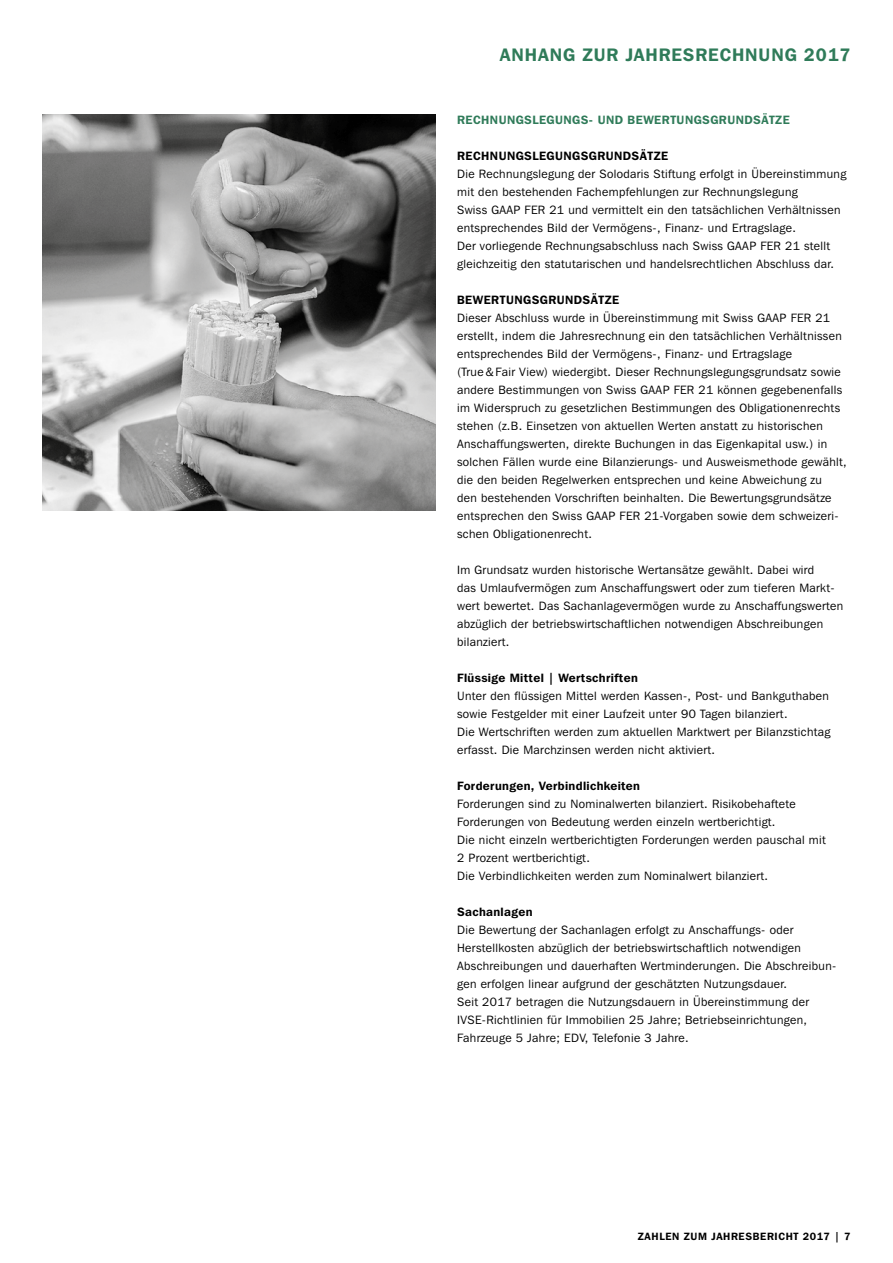
<style>
.page{position:relative;width:893px;height:1263px;background:#fff}
.page>*{position:absolute;margin:0;border:0;box-sizing:border-box;transform-origin:0 0}
.t1{font:600 18px "Franklin Gothic IT Cby BT";letter-spacing:.05em;color:#2f7b59}
.t2{font:12px/18px "Franklin Gothic IT Cby BT";letter-spacing:.03em;color:#000}
.t3{font:600 12px "Franklin Gothic IT Cby BT";letter-spacing:.03em;color:#000}
.t4{font:600 12px "Franklin Gothic IT Cby BT";letter-spacing:.04em;color:#2f7b59}
.t5{font:600 10.5px "Franklin Gothic IT Cby BT";letter-spacing:.06em;color:#000}
</style>
<div class="page">
<img style="left:43px;top:115px;width:393px;height:396px">
<h1 class="t1" style="left:500px;top:43px;width:352px">ANHANG ZUR JAHRESRECHNUNG 2017</h1>
<p class="t4" style="left:457px;top:112px;width:334px">RECHNUNGSLEGUNGS- UND BEWERTUNGSGRUNDSÄTZE</p>
<p class="t3" style="left:457px;top:148px;width:213px">RECHNUNGSLEGUNGSGRUNDSÄTZE</p>
<p class="t2" style="left:457px;top:164px;width:391px">Die Rechnungslegung der Solodaris Stiftung erfolgt in Übereinstimmung mit den bestehenden Fachempfehlungen zur Rechnungslegung<br>Swiss GAAP FER 21 und vermittelt ein den tatsächlichen Verhältnissen entsprechendes Bild der Vermögens-, Finanz- und Ertragslage.<br>Der vorliegende Rechnungsabschluss nach Swiss GAAP FER 21 stellt gleichzeitig den statutarischen und handelsrechtlichen Abschluss dar.</p>
<p class="t3" style="left:457px;top:292px;width:164px">BEWERTUNGSGRUNDSÄTZE</p>
<p class="t2" style="left:457px;top:308px;width:391px">Dieser Abschluss wurde in Übereinstimmung mit Swiss GAAP FER 21 erstellt, indem die Jahresrechnung ein den tatsächlichen Verhältnissen entsprechendes Bild der Vermögens-, Finanz- und Ertragslage<br>(True &amp; Fair View) wiedergibt. Dieser Rechnungslegungsgrundsatz sowie andere Bestimmungen von Swiss GAAP FER 21 können gegebenenfalls im Widerspruch zu gesetzlichen Bestimmungen des Obligationenrechts stehen (z.B. Einsetzen von aktuellen Werten anstatt zu historischen Anschaffungswerten, direkte Buchungen in das Eigenkapital usw.) in solchen Fällen wurde eine Bilanzierungs- und Ausweismethode gewählt, die den beiden Regelwerken entsprechen und keine Abweichung zu<br>den bestehenden Vorschriften beinhalten. Die Bewertungsgrundsätze entsprechen den Swiss GAAP FER 21-Vorgaben sowie dem schweizeri&shy;schen Obligationenrecht.</p>
<p class="t2" style="left:457px;top:560px;width:388px">Im Grundsatz wurden historische Wertansätze gewählt. Dabei wird<br>das Umlaufvermögen zum Anschaffungswert oder zum tieferen Markt&shy;wert bewertet. Das Sachanlagevermögen wurde zu Anschaffungswerten abzüglich der betriebswirtschaftlichen notwendigen Abschreibungen bilanziert.</p>
<p class="t3" style="left:457px;top:670px;width:182px">Flüssige Mittel | Wertschriften</p>
<p class="t2" style="left:457px;top:686px;width:375px">Unter den flüssigen Mittel werden Kassen-, Post- und Bankguthaben sowie Festgelder mit einer Laufzeit unter 90 Tagen bilanziert.<br>Die Wertschriften werden zum aktuellen Marktwert per Bilanzstichtag erfasst. Die Marchzinsen werden nicht aktiviert.</p>
<p class="t3" style="left:457px;top:778px;width:184px">Forderungen, Verbindlichkeiten</p>
<p class="t2" style="left:457px;top:794px;width:370px">Forderungen sind zu Nominalwerten bilanziert. Risikobehaftete Forderungen von Bedeutung werden einzeln wertberichtigt.<br>Die nicht einzeln wertberichtigten Forderungen werden pauschal mit 2 Prozent wertberichtigt.<br>Die Verbindlichkeiten werden zum Nominalwert bilanziert.</p>
<p class="t3" style="left:457px;top:904px;width:77px">Sachanlagen</p>
<p class="t2" style="left:457px;top:920px;width:381px">Die Bewertung der Sachanlagen erfolgt zu Anschaffungs- oder Herstellkosten abzüglich der betriebswirtschaftlich notwendigen Abschreibungen und dauerhaften Wertminderungen. Die Abschreibun&shy;gen erfolgen linear aufgrund der geschätzten Nutzungsdauer.<br>Seit 2017 betragen die Nutzungsdauern in Übereinstimmung der IVSE-Richtlinien für Immobilien 25 Jahre; Betriebseinrichtungen, Fahrzeuge 5 Jahre; EDV, Telefonie 3 Jahre.</p>
<p class="t5" style="left:638px;top:1229px;width:214px">ZAHLEN ZUM JAHRESBERICHT 2017 | 7</p>
</div>
